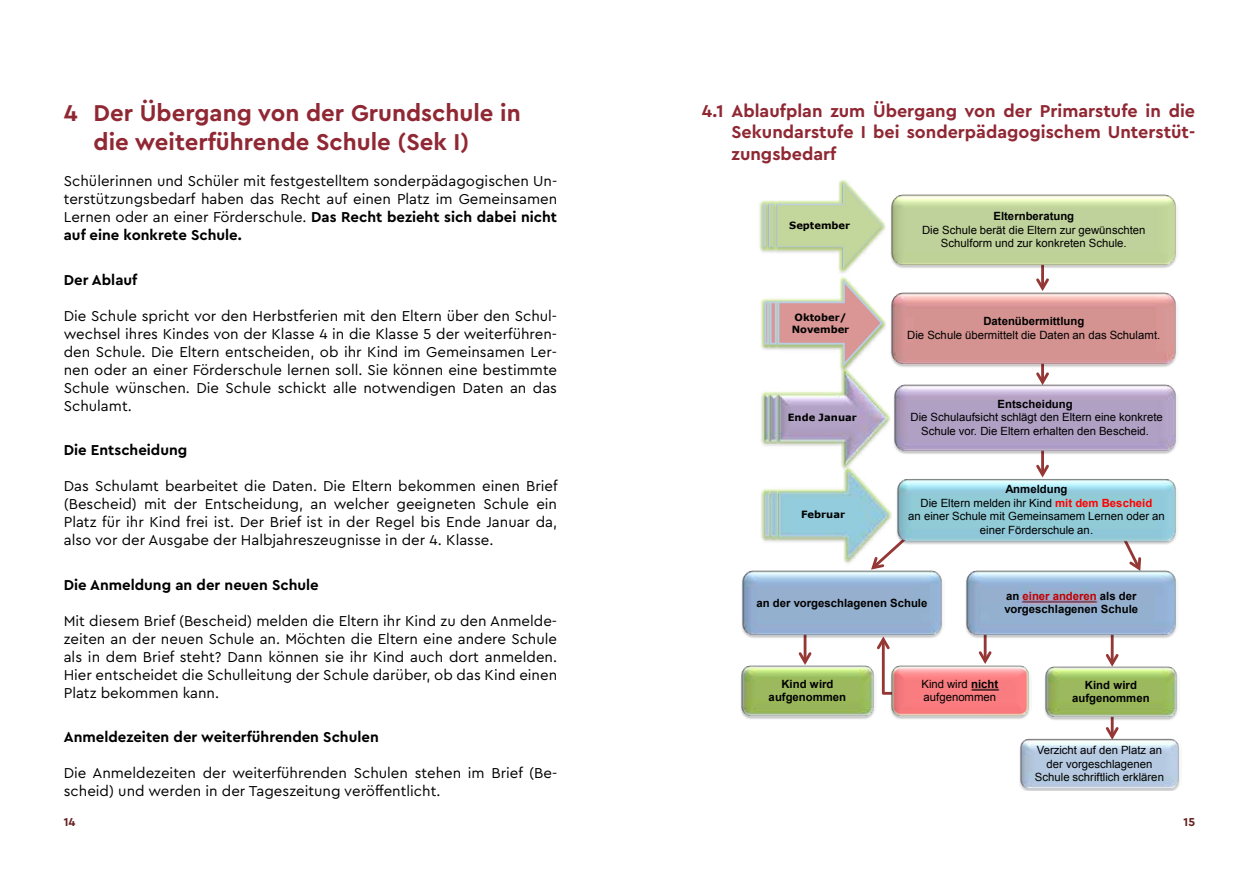
<style>
.page{position:relative;width:1259px;height:893px;background:#fff}
.page>*{position:absolute;margin:0;border:0;box-sizing:border-box;transform-origin:0 0}
.t1{font:700 24px/28.8px "Cera Bielefeld";color:#902834}
.t2{font:700 18px/21.6px "Cera Bielefeld";color:#902834;text-align:justify}
.t3{font:15px/18px "Cera Bielefeld";color:#000;text-align:justify}
.t4{font:700 15px "Cera Bielefeld";color:#000}
.t5{font:700 12px "Cera Bielefeld";color:#631f1e}
.t6{font:11.4px/13.6px "Arial";letter-spacing:.005em;color:#000;text-align:center}
.t7{font:700 11.4px/13.6px "Arial";color:#000;text-align:center}
.t8{font:700 10.05px/11.9px "Verdana";color:#000}
.s1{font-weight:700}
.s2{font-weight:700;color:#f00}
.s3{color:#c00000}
</style>
<div class="page">
<hr style="left:803px;top:631px;width:3px;height:31px;background:#953735">
<svg style="left:798px;top:650px;width:14px;height:14px"></svg>
<svg style="left:877px;top:639px;width:13px;height:56px"></svg>
<hr style="left:983px;top:630px;width:3px;height:31px;background:#953735">
<svg style="left:978px;top:649px;width:14px;height:15px"></svg>
<hr style="left:1110px;top:715px;width:3px;height:22px;background:#953735">
<svg style="left:1105px;top:724px;width:14px;height:14px"></svg>
<hr style="left:1110px;top:633px;width:3px;height:31px;background:#953735">
<svg style="left:1105px;top:651px;width:14px;height:14px"></svg>
<hr style="left:1041px;top:349px;width:3px;height:33px;background:#953735">
<svg style="left:1036px;top:370px;width:13px;height:14px"></svg>
<hr style="left:1041px;top:264px;width:3px;height:24px;background:#953735">
<svg style="left:1036px;top:276px;width:13px;height:15px"></svg>
<hr style="left:1041px;top:446px;width:3px;height:29px;background:#953735">
<svg style="left:1036px;top:462px;width:13px;height:15px"></svg>
<svg style="left:1128px;top:549px;width:13px;height:20px"></svg>
<img style="left:891px;top:292px;width:286px;height:77px">
<img style="left:891px;top:194px;width:286px;height:76px">
<img style="left:895px;top:384px;width:282px;height:71px">
<img style="left:742px;top:569px;width:201px;height:70px">
<img style="left:759px;top:201px;width:127px;height:72px">
<img style="left:763px;top:180px;width:120px;height:91px">
<img style="left:966px;top:569px;width:211px;height:70px">
<img style="left:896px;top:477px;width:281px;height:72px">
<img style="left:741px;top:664px;width:134px;height:55px">
<img style="left:1020px;top:738px;width:160px;height:52px">
<img style="left:888px;top:664px;width:142px;height:55px">
<img style="left:761px;top:299px;width:125px;height:50px">
<svg style="left:763px;top:277px;width:121px;height:87px"></svg>
<img style="left:761px;top:364px;width:134px;height:99px">
<img style="left:761px;top:463px;width:135px;height:106px">
<img style="left:1045px;top:665px;width:133px;height:56px">
<h1 class="t1" style="left:94px;top:98px;width:429px;text-indent:-30px">4 Der Übergang von der Grundschule in die weiterführende Schule (Sek I)</h1>
<p class="t3" style="left:64px;top:172px;width:495px">Schülerinnen und Schüler mit festgestelltem sonderpädagogischen Un&shy;terstützungsbedarf haben das Recht auf einen Platz im Gemeinsamen Lernen oder an einer Förderschule. <span class="s1">Das Recht bezieht sich dabei nicht auf eine konkrete Schule.</span></p>
<p class="t4" style="left:64px;top:270px;width:75px">Der Ablauf</p>
<p class="t3" style="left:64px;top:306px;width:495px">Die Schule spricht vor den Herbstferien mit den Eltern über den Schul&shy;wechsel ihres Kindes von der Klasse 4 in die Klasse 5 der weiterführen&shy;den Schule. Die Eltern entscheiden, ob ihr Kind im Gemeinsamen Ler&shy;nen oder an einer Förderschule lernen soll. Sie können eine bestimmte Schule wünschen. Die Schule schickt alle notwendigen Daten an das Schulamt.</p>
<p class="t4" style="left:64px;top:440px;width:125px">Die Entscheidung</p>
<p class="t3" style="left:64px;top:477px;width:495px">Das Schulamt bearbeitet die Daten. Die Eltern bekommen einen Brief (Bescheid) mit der Entscheidung, an welcher geeigneten Schule ein Platz für ihr Kind frei ist. Der Brief ist in der Regel bis Ende Januar da, also vor der Ausgabe der Halbjahreszeugnisse in der 4. Klasse.</p>
<p class="t4" style="left:64px;top:575px;width:256px">Die Anmeldung an der neuen Schule</p>
<p class="t3" style="left:64px;top:611px;width:495px">Mit diesem Brief (Bescheid) melden die Eltern ihr Kind zu den Anmelde&shy;zeiten an der neuen Schule an. Möchten die Eltern eine andere Schule als in dem Brief steht? Dann können sie ihr Kind auch dort anmelden.<br>Hier entscheidet die Schulleitung der Schule darüber, ob das Kind einen Platz bekommen kann.</p>
<p class="t4" style="left:64px;top:727px;width:316px">Anmeldezeiten der weiterführenden Schulen</p>
<p class="t3" style="left:64px;top:764px;width:495px">Die Anmeldezeiten der weiterführenden Schulen stehen im Brief (Be&shy;scheid) und werden in der Tageszeitung veröffentlicht.</p>
<p class="t2" style="left:731px;top:99px;width:465px;text-indent:-30px">4.1 Ablaufplan zum Übergang von der Primarstufe in die Sekundarstufe I bei sonderpädagogischem Unterstüt&shy;zungsbedarf</p>
<p class="t8" style="left:789px;top:219px;width:62px">September</p>
<p class="t8" style="left:792px;top:311px;width:59px">Oktober/<br>November</p>
<p class="t8" style="left:788px;top:411px;width:71px">Ende Januar</p>
<p class="t8" style="left:801px;top:508px;width:45px">Februar</p>
<p class="t7" style="left:993px;top:210px;width:82px">Elternberatung</p>
<p class="t6" style="left:922px;top:223px;width:225px">Die Schule berät die Eltern zur gewünschten<br>Schulform und zur konkreten Schule.</p>
<p class="t7" style="left:983px;top:315px;width:102px">Datenübermittlung</p>
<p class="t6" style="left:907px;top:328px;width:254px">Die Schule übermittelt die Daten an das Schulamt.</p>
<p class="t7" style="left:997px;top:397px;width:77px">Entscheidung</p>
<p class="t6" style="left:910px;top:411px;width:254px">Die Schulaufsicht schlägt den Eltern eine konkrete<br>Schule vor. Die Eltern erhalten den Bescheid.</p>
<p class="t6" style="left:908px;top:482px;width:258px"><span class="s1">Anmeldung<br></span>Die Eltern melden ihr Kind <span class="s2">mit dem Bescheid<br></span>an einer Schule mit Gemeinsamem Lernen oder an einer Förderschule an.</p>
<p class="t7" style="left:756px;top:596px;width:172px">an der vorgeschlagenen Schule</p>
<p class="t7" style="left:1004px;top:589px;width:135px;text-align:left">an <span class="s3">einer anderen</span> als der vorgeschlagenen Schule</p>
<p class="t7" style="left:768px;top:677px;width:79px">Kind wird aufgenommen</p>
<p class="t6" style="left:921px;top:677px;width:78px;text-align:left">Kind wird <span class="s1">nicht </span>aufgenommen</p>
<p class="t7" style="left:1072px;top:678px;width:79px">Kind wird aufgenommen</p>
<p class="t6" style="left:1035px;top:743px;width:131px">Verzicht auf den Platz an der vorgeschlagenen<br>Schule schriftlich erklären</p>
<p class="t5" style="left:64px;top:814px;width:13px">14</p>
<p class="t5" style="left:1183px;top:814px;width:13px">15</p>
</div>
